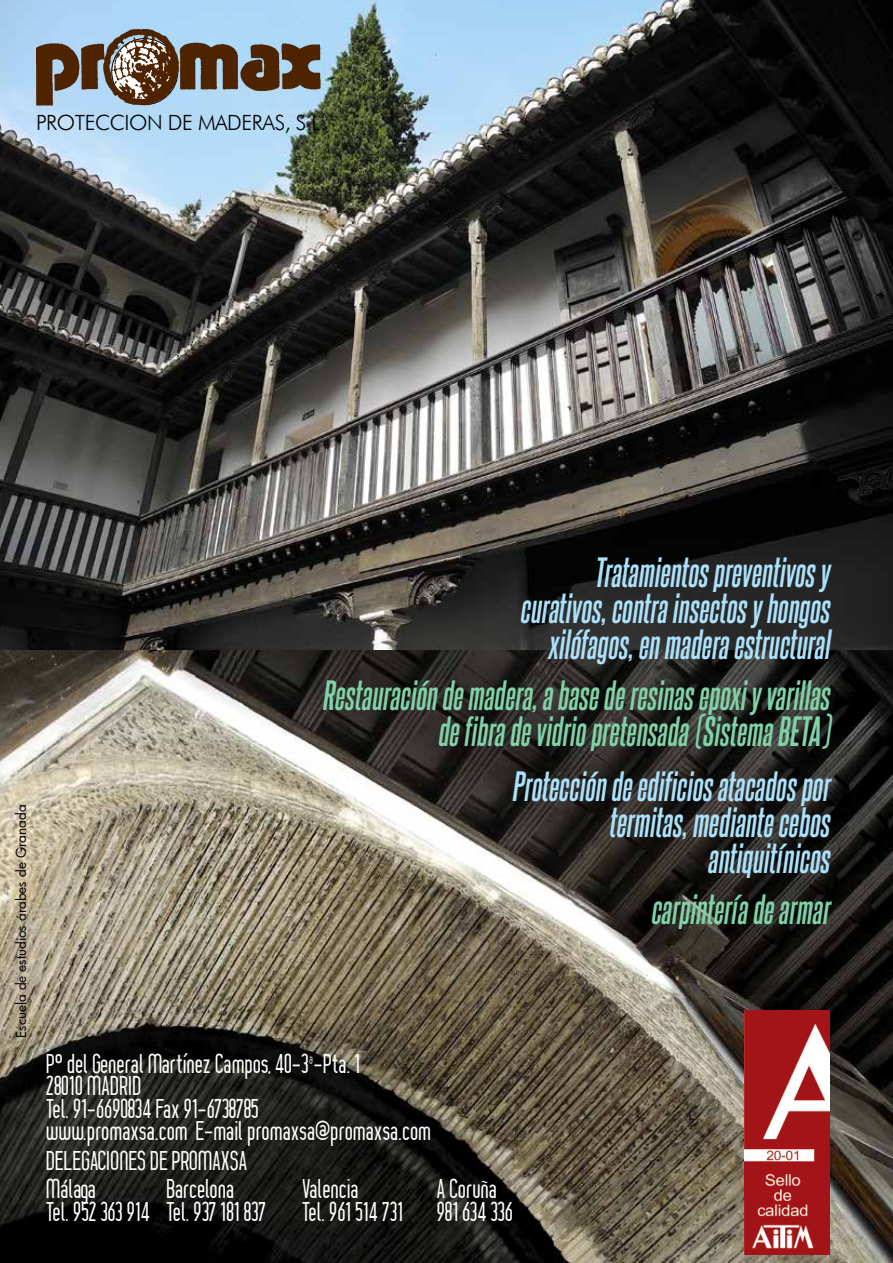
<style>
.page{position:relative;width:893px;height:1263px;background:#fff}
.page>*{position:absolute;margin:0;border:0;box-sizing:border-box;transform-origin:0 0}
.t1{font:italic 700 36px/36px "Steelfish Rg";color:#abe1fa;text-align:right}
.t2{font:italic 700 36px/36px "Steelfish Rg";color:#80d2a8;text-align:right}
.t3{font:300 27px/22.5px "Prozak";color:#fff}
.t4{font:300 21px "Futura BT";letter-spacing:-.02em;color:#000}
.t5{font:13.5px "Futura";color:#000}
</style>
<div class="page">
<img style="left:0;top:649px;width:893px;height:614px">
<img style="left:0;top:0;width:893px;height:649px">
<img style="left:36px;top:29px;width:284px;height:76px">
<img style="left:744px;top:1011px;width:85px;height:243px">
<p class="t4" style="left:36px;top:110px;width:292px">PROTECCION DE MADERAS, S.L.</p>
<p class="t5" style="left:12px;top:1037px;width:234px;rotate:-90deg">Escuela de estudios árabes de Granada</p>
<h1 class="t1" style="left:519px;top:554px;width:311px">Tratamientos preventivos y curativos, contra insectos y hongos xilófagos, en madera estructural</h1>
<h1 class="t2" style="left:322px;top:677px;width:509px">Restauración de madera, a base de resinas epoxi y varillas de fibra de vidrio pretensada (Sistema BETA)</h1>
<h1 class="t1" style="left:512px;top:767px;width:319px">Protección de edificios atacados por termitas, mediante cebos antiquitínicos</h1>
<p class="t3" style="left:46px;top:1052px;width:387px">Pº del General Martínez Campos, 40-3ª-Pta. 1<br>28010 MADRID<br>Tel. 91-6690834 Fax 91-6738785<br>www.promaxsa.com E-mail promaxsa@promaxsa.com</p>
<p class="t3" style="left:46px;top:1147px;width:203px;line-height:28px">DELEGACIONES DE PROMAXSA<br>Málaga</p>
<p class="t3" style="left:46px;top:1200px;width:106px">Tel. 952 363 914</p>
<p class="t3" style="left:166px;top:1177px;width:101px">Barcelona<br>Tel. 937 181 837</p>
<p class="t3" style="left:302px;top:1177px;width:103px">Valencia<br>Tel. 961 514 731</p>
<p class="t3" style="left:437px;top:1177px;width:77px">A Coruña<br>981 634 336</p>
<h1 class="t2" style="left:650px;top:890px;width:180px">carpintería de armar</h1>
</div>
